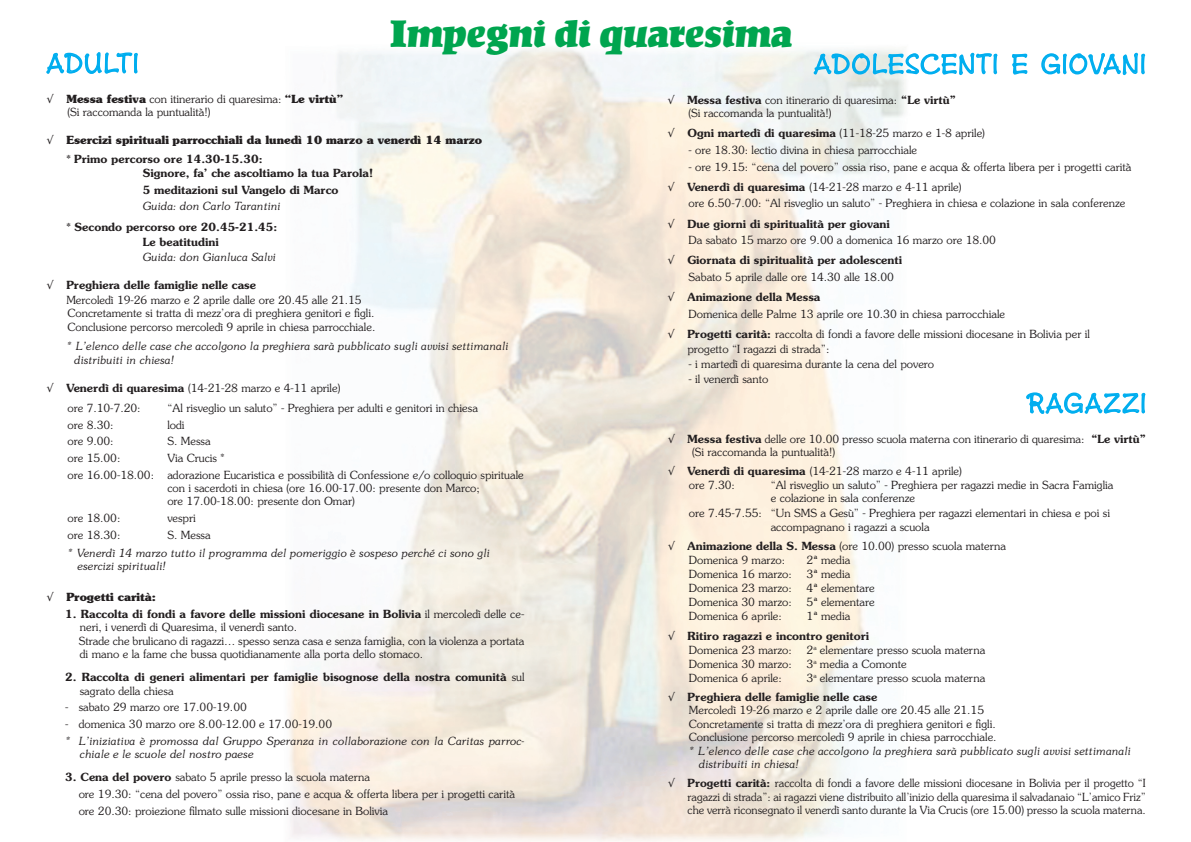
<style>
.page{position:relative;width:1191px;height:842px;background:#fff}
.page>*{position:absolute;margin:0;border:0;box-sizing:border-box;transform-origin:0 0}
.t1{font:37.4px "Kompakt";color:#00a54f;scale:.9 1}
.t2{font:28px "Zipty Do";letter-spacing:.07em;color:#00aeef}
.t3{font:28px "Zipty Do";letter-spacing:.09em;color:#00aeef}
.t4{font:300 11.2px/13.5px "Souvenir";color:#231f20}
.t5{font:italic 300 11.2px/13.5px "Souvenir";color:#231f20}
.t6{font:600 11.2px/19.1px "Souvenir";color:#231f20}
.t7{font:700 11.2px/19px "Souvenir";color:#231f20}
.s1{font-weight:700}
.s2{font-weight:600}
.s3{font-weight:300}
</style>
<div class="page">
<svg style="left:46px;top:52px;width:92px;height:22px"></svg>
<svg style="left:1026px;top:392px;width:120px;height:22px"></svg>
<svg style="left:813px;top:45px;width:185px;height:228px"></svg>
<svg style="left:1012px;top:53px;width:16px;height:22px"></svg>
<svg style="left:1041px;top:52px;width:104px;height:24px"></svg>
<h1 class="t1" style="left:390px;top:12px;width:448px">Impegni di quaresima</h1>
<h2 class="t2" style="left:47px;top:47px;width:92px">ADULTI</h2>
<p class="t4" style="left:67px;top:92px;width:277px;text-indent:-20px">√ <span class="s1">Messa festiva</span> con itinerario di quaresima: <span class="s1">“Le virtù” </span>(Si raccomanda la puntualità!)</p>
<p class="t7" style="left:66px;top:130px;width:417px;text-indent:-19px">√ Esercizi spirituali parrocchiali da lunedì 10 marzo a venerdì 14 marzo <span class="s2">* Primo percorso ore 14.30-15.30:</span></p>
<p class="t6" style="left:143px;top:165px;width:232px;line-height:16.2px">Signore, fa’ che ascoltiamo la tua Parola!<br>5 meditazioni sul Vangelo di Marco</p>
<p class="t5" style="left:143px;top:199px;width:139px">Guida: don Carlo Tarantini</p>
<p class="t6" style="left:143px;top:220px;width:136px;line-height:15.1px;text-indent:-76px">* Secondo percorso ore 20.45-21.45:<br>Le beatitudini</p>
<p class="t5" style="left:143px;top:251px;width:135px">Guida: don Gianluca Salvi</p>
<p class="t4" style="left:66px;top:278px;width:297px;line-height:14.5px;text-indent:-19px">√ <span class="s2">Preghiera delle famiglie nelle case<br></span>Mercoledì 19-26 marzo e 2 aprile dalle ore 20.45 alle 21.15</p>
<p class="t4" style="left:67px;top:306px;width:309px">Concretamente si tratta di mezz’ora di preghiera genitori e figli.<br>Conclusione percorso mercoledì 9 aprile in chiesa parrocchiale.</p>
<p class="t5" style="left:74px;top:338px;width:436px;line-height:14.5px;text-indent:-8px">* L’elenco delle case che accolgono la preghiera sarà pubblicato sugli avvisi settimanali distribuiti in chiesa!</p>
<p class="t4" style="left:67px;top:378px;width:274px;line-height:20.1px;text-indent:-20px">√ <span class="s2">Venerdì di quaresima</span> (14-21-28 marzo e 4-11 aprile) ore 7.10-7.20:</p>
<h2 class="t2" style="left:814px;top:47px;width:332px">ADOLESCENTI E GIOVANI</h2>
<p class="t4" style="left:688px;top:93px;width:269px;text-indent:-20px">√ <span class="s2">Messa festiva</span> con itinerario di quaresima: <span class="s2">“Le virtù” </span>(Si raccomanda la puntualità!)</p>
<p class="t4" style="left:668px;top:127px;width:318px">√ <span class="s2">Ogni martedì di quaresima</span> (11-18-25 marzo e 1-8 aprile)</p>
<p class="t4" style="left:688px;top:143px;width:230px">- ore 18.30: lectio divina in chiesa parrocchiale</p>
<p class="t4" style="left:668px;top:157px;width:465px;line-height:20.2px;text-indent:20px">- ore 19.15: “cena del povero” ossia riso, pane e acqua &amp; offerta libera per i progetti carità √ <span class="s2">Venerdì di quaresima</span> (14-21-28 marzo e 4-11 aprile)</p>
<p class="t4" style="left:668px;top:193px;width:459px;line-height:20.2px;text-indent:20px">ore 6.50-7.00: “Al risveglio un saluto” - Preghiera in chiesa e colazione in sala conferenze √ <span class="s2">Due giorni di spiritualità per giovani</span></p>
<p class="t4" style="left:668px;top:230px;width:329px;line-height:20.2px;text-indent:20px">Da sabato 15 marzo ore 9.00 a domenica 16 marzo ore 18.00 √ <span class="s2">Giornata di spiritualità per adolescenti</span></p>
<p class="t4" style="left:668px;top:267px;width:227px;line-height:20.2px;text-indent:20px">Sabato 5 aprile dalle ore 14.30 alle 18.00 √ <span class="s2">Animazione della Messa</span></p>
<p class="t4" style="left:668px;top:304px;width:423px;line-height:20.2px;text-indent:20px">Domenica delle Palme 13 aprile ore 10.30 in chiesa parrocchiale<br>√ <span class="s2">Progetti carità:</span> raccolta di fondi a favore delle missioni diocesane in Bolivia per il</p>
<p class="t4" style="left:687px;top:342px;width:144px">progetto “I ragazzi di strada”:</p>
<p class="t4" style="left:688px;top:357px;width:247px">- i martedì di quaresima durante la cena del povero</p>
<p class="t4" style="left:688px;top:372px;width:81px">- il venerdì santo</p>
<h2 class="t3" style="left:1027px;top:387px;width:120px">RAGAZZI</h2>
<p class="t4" style="left:692px;top:432px;width:455px;text-indent:-24px">√ <span class="s2">Messa festiva</span> delle ore 10.00 presso scuola materna con itinerario di quaresima: <span class="s2">“Le virtù” </span>(Si raccomanda la puntualità!)</p>
<p class="t4" style="left:688px;top:465px;width:275px;text-indent:-20px">√ <span class="s2">Venerdì di quaresima</span> (14-21-28 marzo e 4-11 aprile) ore 7.30:</p>
<p class="t4" style="left:167px;top:401px;width:312px">“Al risveglio un saluto” - Preghiera per adulti e genitori in chiesa</p>
<p class="t4" style="left:67px;top:418px;width:48px">ore 8.30:</p>
<p class="t4" style="left:167px;top:418px;width:19px">lodi</p>
<p class="t4" style="left:67px;top:434px;width:48px">ore 9.00:</p>
<p class="t4" style="left:167px;top:434px;width:45px">S. Messa</p>
<p class="t4" style="left:67px;top:451px;width:54px">ore 15.00:</p>
<p class="t4" style="left:67px;top:450px;width:458px;line-height:16.6px;text-indent:100px">Via Crucis *<br>ore 16.00-18.00: adorazione Eucaristica e possibilità di Confessione e/o colloquio spirituale</p>
<p class="t4" style="left:167px;top:481px;width:314px">con i sacerdoti in chiesa (ore 16.00-17.00: presente don Marco; ore 17.00-18.00: presente don Omar)</p>
<p class="t4" style="left:67px;top:511px;width:54px">ore 18.00:</p>
<p class="t4" style="left:167px;top:511px;width:30px">vespri</p>
<p class="t4" style="left:67px;top:528px;width:54px">ore 18.30:</p>
<p class="t4" style="left:167px;top:528px;width:45px">S. Messa</p>
<p class="t5" style="left:78px;top:546px;width:414px;text-indent:-10px">* Venerdì 14 marzo tutto il programma del pomeriggio è sospeso perché ci sono gli esercizi spirituali!</p>
<p class="t7" style="left:47px;top:587px;width:110px">√ Progetti carità:</p>
<p class="t4" style="left:79px;top:607px;width:447px;text-indent:-13px"><span class="s2">1. Raccolta di fondi a favore delle missioni diocesane in Bolivia</span> il mercoledì delle ce&shy;neri, i venerdì di Quaresima, il venerdì santo.<br>Strade che brulicano di ragazzi… spesso senza casa e senza famiglia, con la violenza a portata di mano e la fame che bussa quotidianamente alla porta dello stomaco.</p>
<p class="t6" style="left:80px;top:671px;width:446px;line-height:13.5px;text-indent:-15px">2. Raccolta di generi alimentari per famiglie bisognose della nostra comunità <span class="s3">sul sagrato della chiesa</span></p>
<p class="t4" style="left:65px;top:701px;width:183px">- sabato 29 marzo ore 17.00-19.00</p>
<p class="t4" style="left:65px;top:717px;width:268px">- domenica 30 marzo ore 8.00-12.00 e 17.00-19.00</p>
<p class="t5" style="left:80px;top:734px;width:446px;text-indent:-15px">* L’iniziativa è promossa dal Gruppo Speranza in collaborazione con la Caritas parroc&shy;chiale e le scuole del nostro paese</p>
<p class="t4" style="left:79px;top:769px;width:438px;line-height:16.6px;text-indent:-13px"><span class="s2">3. Cena del povero</span> sabato 5 aprile presso la scuola materna<br>ore 19.30: “cena del povero” ossia riso, pane e acqua &amp; offerta libera per i progetti carità ore 20.30: proiezione filmato sulle missioni diocesane in Bolivia</p>
<p class="t4" style="left:770px;top:478px;width:344px">“Al risveglio un saluto” - Preghiera per ragazzi medie in Sacra Famiglia e colazione in sala conferenze</p>
<p class="t4" style="left:770px;top:507px;width:341px;text-indent:-82px">ore 7.45-7.55: “Un SMS a Gesù” - Preghiera per ragazzi elementari in chiesa e poi si accompagnano i ragazzi a scuola</p>
<p class="t4" style="left:688px;top:539px;width:319px;line-height:14.1px;text-indent:-20px">√ <span class="s2">Animazione della S. Messa</span> (ore 10.00) presso scuola materna<br>Domenica 9 marzo:</p>
<p class="t4" style="left:806px;top:553px;width:45px">2ª media</p>
<p class="t4" style="left:688px;top:567px;width:104px">Domenica 16 marzo:</p>
<p class="t4" style="left:806px;top:567px;width:45px">3ª media</p>
<p class="t4" style="left:688px;top:581px;width:104px">Domenica 23 marzo:</p>
<p class="t4" style="left:806px;top:581px;width:70px">4ª elementare</p>
<p class="t4" style="left:688px;top:596px;width:104px">Domenica 30 marzo:</p>
<p class="t4" style="left:806px;top:596px;width:70px">5ª elementare</p>
<p class="t4" style="left:688px;top:610px;width:95px">Domenica 6 aprile:</p>
<p class="t6" style="left:668px;top:607px;width:202px;text-indent:138px"><span class="s3">1ª media<br></span>√ Ritiro ragazzi e incontro genitori</p>
<p class="t4" style="left:688px;top:643px;width:104px">Domenica 23 marzo:</p>
<p class="t4" style="left:806px;top:643px;width:180px">2<sup>a</sup> elementare presso scuola materna</p>
<p class="t4" style="left:688px;top:657px;width:104px">Domenica 30 marzo:</p>
<p class="t4" style="left:806px;top:657px;width:102px">3<sup>a</sup> media a Comonte</p>
<p class="t4" style="left:688px;top:671px;width:95px">Domenica 6 aprile:</p>
<p class="t6" style="left:668px;top:668px;width:318px;text-indent:138px"><span class="s3">3</span><sup>a</sup> <span class="s3">elementare presso scuola materna </span>√ Preghiera delle famiglie nelle case</p>
<p class="t4" style="left:688px;top:704px;width:309px">Mercoledì 19-26 marzo e 2 aprile dalle ore 20.45 alle 21.15<br>Concretamente si tratta di mezz’ora di preghiera genitori e figli.<br>Conclusione percorso mercoledì 9 aprile in chiesa parrocchiale.</p>
<p class="t5" style="left:699px;top:744px;width:433px;text-indent:-10px">* L’elenco delle case che accolgono la preghiera sarà pubblicato sugli avvisi settimanali distribuiti in chiesa!</p>
<p class="t4" style="left:687px;top:776px;width:460px;text-align:justify;text-indent:-19px">√ <span class="s2">Progetti carità:</span> raccolta di fondi a favore delle missioni diocesane in Bolivia per il progetto “I ragazzi di strada”: ai ragazzi viene distribuito all’inizio della quaresima il salvadanaio “L’amico Friz” che verrà riconsegnato il venerdì santo durante la Via Crucis (ore 15.00) presso la scuola materna.</p>
</div>
